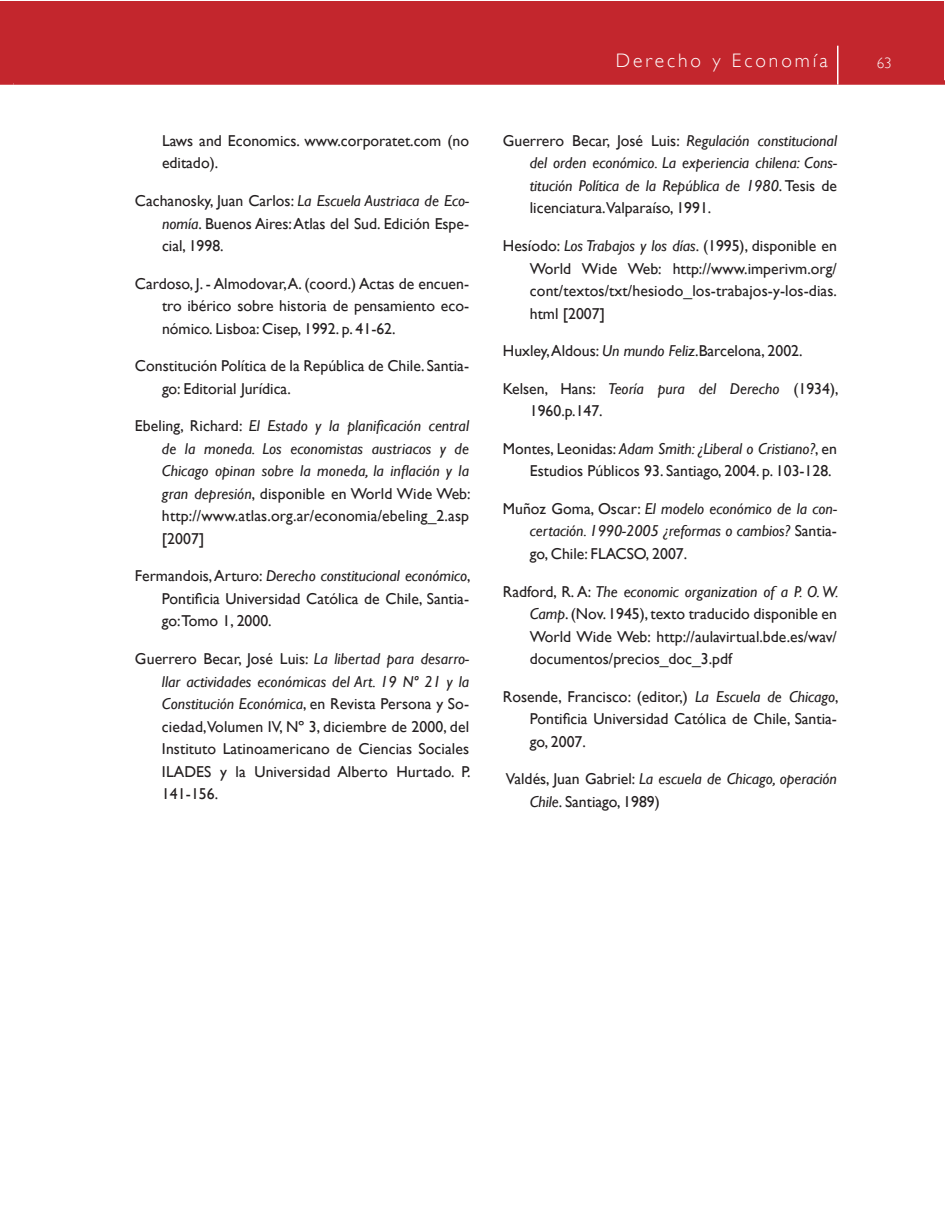
<style>
.page{position:relative;width:945px;height:1215px;background:#fff}
.page>*{position:absolute;margin:0;border:0;box-sizing:border-box;transform-origin:0 0}
.t1{font:300 19.5px "Gill Sans";letter-spacing:.15em;color:#fff}
.t2{font:15.75px/22.5px "Gill Sans";color:#231f20;text-align:justify}
.t3{font:italic 15.75px/22.5px "Gill Sans";color:#231f20;text-align:justify}
.t4{font:300 15px "Gill Sans";color:#fff}
.s1{font-style:italic}
.s2{font-style:normal}
</style>
<div class="page">
<div style="left:0;top:1px;width:14px;height:81px;background:#c3262d"></div>
<div style="left:0;top:80px;width:14px;height:5px;background:#c3262d"></div>
<div style="left:14px;top:1px;width:930px;height:81px;background:#c3262d"></div>
<div style="left:14px;top:80px;width:931px;height:5px;background:#c3262d"></div>
<hr style="left:837px;top:46px;width:1px;height:39px;background:#fff">
<p class="t2" style="left:162px;top:129px;width:309px">Laws and Economics. www.corporatet.com (no editado).</p>
<p class="t2" style="left:162px;top:189px;width:309px;text-indent:-27px">Cachanosky, Juan Carlos: <span class="s1">La Escuela Austriaca de Eco&shy;nomía</span>. Buenos Aires: Atlas del Sud. Edición Espe&shy;cial, 1998.</p>
<p class="t2" style="left:162px;top:272px;width:309px;text-indent:-27px">Cardoso, J. - Almodovar, A. (coord.) Actas de encuen&shy;tro ibérico sobre historia de pensamiento eco&shy;nómico. Lisboa: Cisep, 1992. p. 41-62.</p>
<p class="t2" style="left:162px;top:355px;width:309px;text-indent:-27px">Constitución Política de la República de Chile. Santia&shy;go: Editorial Jurídica.</p>
<p class="t3" style="left:162px;top:415px;width:310px;text-indent:-27px"><span class="s2">Ebeling, Richard:</span> El Estado y la planificación central de la moneda. Los economistas austriacos y de Chicago opinan sobre la moneda, la inflación y la gran depresión<span class="s2">, disponible en World Wide Web: http://www.atlas.org.ar/economia/ebeling_2.asp [2007]</span></p>
<p class="t2" style="left:162px;top:565px;width:310px;text-indent:-27px">Fermandois, Arturo: <span class="s1">Derecho constitucional económico</span>, Pontificia Universidad Católica de Chile, Santia&shy;go:Tomo 1, 2000.</p>
<p class="t2" style="left:162px;top:647px;width:310px;text-indent:-27px">Guerrero Becar, José Luis: <span class="s1">La libertad para desarro&shy;llar actividades económicas del Art. 19 Nº 21 y la Constitución Económica</span>, en Revista Persona y So&shy;ciedad,Volumen IV, Nº 3, diciembre de 2000, del Instituto Latinoamericano de Ciencias Sociales ILADES y la Universidad Alberto Hurtado. P.<br>141-156.</p>
<p class="t1" style="left:616px;top:50px;width:213px">Derecho y Economía</p>
<p class="t4" style="left:877px;top:55px;width:16px">63</p>
<p class="t3" style="left:530px;top:129px;width:309px;text-indent:-27px"><span class="s2">Guerrero Becar, José Luis:</span> Regulación constitucional del orden económico. La experiencia chilena: Cons&shy;titución Política de la República de 1980<span class="s2">. Tesis de licenciatura.Valparaíso, 1991.</span></p>
<p class="t2" style="left:530px;top:234px;width:309px;text-indent:-27px">Hesíodo: <span class="s1">Los Trabajos y los días</span>. (1995), disponible en World Wide Web: http://www.imperivm.org/ cont/textos/txt/hesiodo_los-trabajos-y-los-dias. html [2007]</p>
<p class="t2" style="left:503px;top:339px;width:301px">Huxley, Aldous: <span class="s1">Un mundo Feliz</span>.Barcelona, 2002.</p>
<p class="t2" style="left:530px;top:377px;width:310px;text-indent:-27px">Kelsen, Hans: <span class="s1">Teoría pura del Derecho</span> (1934),<br>1960.p.147.</p>
<p class="t2" style="left:530px;top:437px;width:309px;text-indent:-27px">Montes, Leonidas: <span class="s1">Adam Smith: ¿Liberal o Cristiano?</span>, en<br>Estudios Públicos 93. Santiago, 2004. p. 103-128.</p>
<p class="t3" style="left:530px;top:497px;width:309px;text-indent:-27px"><span class="s2">Muñoz Goma, Oscar:</span> El modelo económico de la con&shy;certación. 1990-2005 ¿reformas o cambios? <span class="s2">Santia&shy;go, Chile: FLACSO, 2007.</span></p>
<p class="t2" style="left:530px;top:580px;width:310px;text-indent:-27px">Radford, R. A: <span class="s1">The economic organization of a P. O. W.<br>Camp</span>. (Nov. 1945), texto traducido disponible en World Wide Web: http://aulavirtual.bde.es/wav/ documentos/precios_doc_3.pdf</p>
<p class="t2" style="left:530px;top:685px;width:310px;text-indent:-27px">Rosende, Francisco: (editor,) <span class="s1">La Escuela de Chicago</span>, Pontificia Universidad Católica de Chile, Santia&shy;go, 2007.</p>
<p class="t2" style="left:530px;top:768px;width:309px;text-indent:-24px">Valdés, Juan Gabriel: <span class="s1">La escuela de Chicago, operación<br>Chile</span>. Santiago, 1989)</p>
</div>
